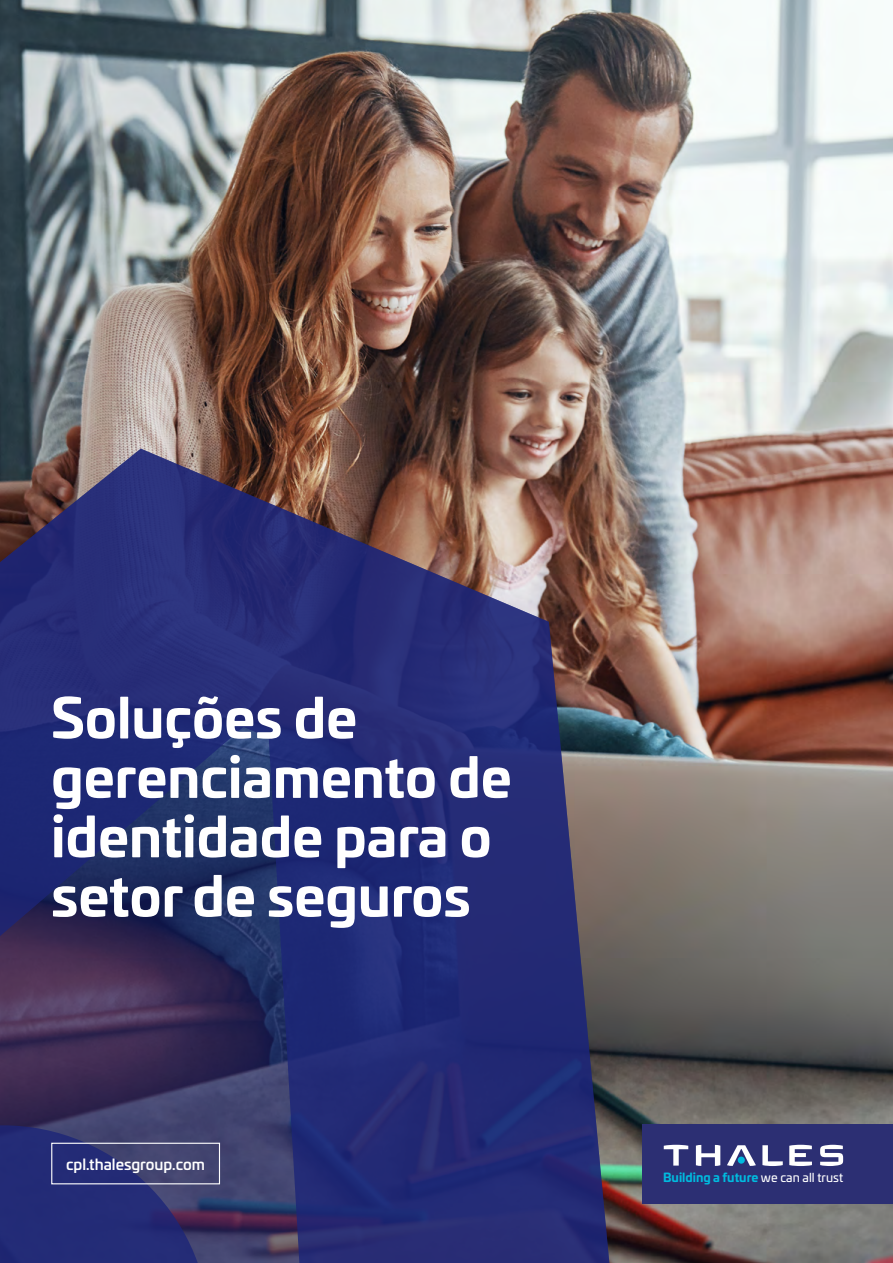
<style>
.page{position:relative;width:893px;height:1263px;background:#fff}
.page>*{position:absolute;margin:0;border:0;box-sizing:border-box;transform-origin:0 0}
.t1{font:700 54px/59.4px "Univia Pro";color:#fff}
.t2{font:500 15px "Univia Pro";color:#fff}
.t3{font:700 12.15px "Univia Pro";color:#00bbdf}
.s1{font-weight:400;color:#fff}
</style>
<div class="page">
<img style="left:0;top:0;width:893px;height:1263px">
<div style="left:642px;top:1124px;width:251px;height:80px;background:#2c2f73"></div>
<svg style="left:820px;top:1145px;width:23px;height:21px"></svg>
<svg style="left:789px;top:1145px;width:23px;height:21px"></svg>
<svg style="left:762px;top:1145px;width:21px;height:21px"></svg>
<svg style="left:727px;top:1145px;width:29px;height:21px"></svg>
<div style="left:738px;top:1156px;width:7px;height:8px;background:#00bbdf;border-radius:50%"></div>
<svg style="left:696px;top:1145px;width:24px;height:21px"></svg>
<svg style="left:673px;top:1145px;width:15px;height:20px"></svg>
<img style="left:0;top:449px;width:673px;height:814px">
<svg style="left:0;top:1097px;width:238px;height:166px;background:#32346f"></svg>
<div style="left:51px;top:1143px;width:169px;height:41px;border:1px solid #fff"></div>
<p class="t1" style="left:51px;top:684px;width:462px">Soluções de gerenciamento de identidade para o setor de seguros</p>
<p class="t2" style="left:66px;top:1152px;width:141px">cpl.thalesgroup.com</p>
<p class="t3" style="left:663px;top:1168px;width:181px">Building a future <span class="s1">we can all trust</span></p>
</div>
